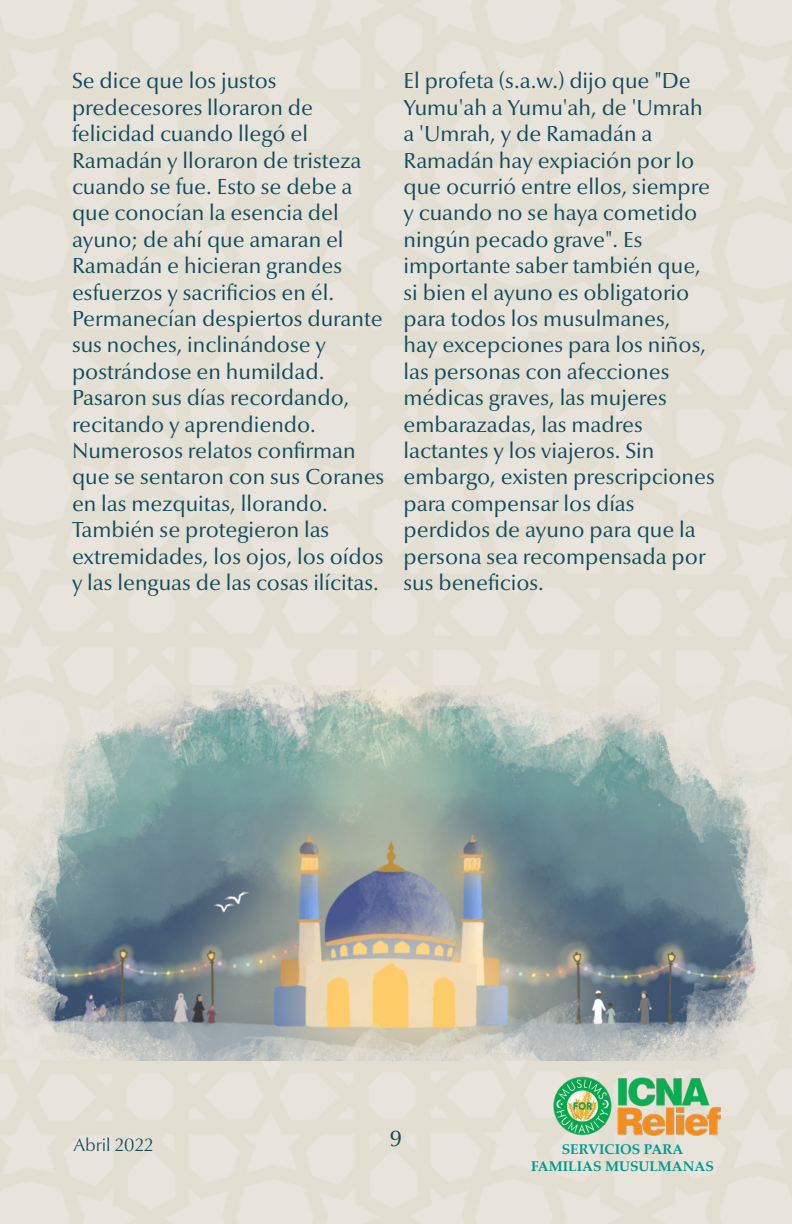
<style>
.page{position:relative;width:792px;height:1224px;background:#fff}
.page>*{position:absolute;margin:0;border:0;box-sizing:border-box;transform-origin:0 0}
.t1{font:22px/26.4px "Optima Nova LT Pro";color:#124b5c}
.t2{font:300 18px "Optima Nova LT Pro";color:#124b5c}
.t3{font:700 14px/16.8px "Palatino Linotype";color:#01998d;text-align:center}
</style>
<div class="page">
<img style="left:550px;top:1071px;width:178px;height:68px">
<img style="left:3px;top:686px;width:786px;height:374px">
<p class="t1" style="left:72px;top:68px;width:314px">Se dice que los justos predecesores lloraron de felicidad cuando llegó el<br>Ramadán y lloraron de tristeza cuando se fue. Esto se debe a que conocían la esencia del ayuno; de ahí que amaran el<br>Ramadán e hicieran grandes esfuerzos y sacrificios en él.<br>Permanecían despiertos durante sus noches, inclinándose y postrándose en humildad.<br>Pasaron sus días recordando, recitando y aprendiendo.<br>Numerosos relatos confirman que se sentaron con sus Coranes en las mezquitas, llorando.<br>También se protegieron las extremidades, los ojos, los oídos y las lenguas de las cosas ilícitas.</p>
<p class="t1" style="left:404px;top:68px;width:313px">El profeta (s.a.w.) dijo que "De<br>Yumu'ah a Yumu'ah, de 'Umrah a 'Umrah, y de Ramadán a<br>Ramadán hay expiación por lo que ocurrió entre ellos, siempre y cuando no se haya cometido ningún pecado grave". Es importante saber también que, si bien el ayuno es obligatorio para todos los musulmanes,<br>hay excepciones para los niños, las personas con afecciones médicas graves, las mujeres embarazadas, las madres lactantes y los viajeros. Sin embargo, existen prescripciones para compensar los días perdidos de ayuno para que la persona sea recompensada por sus beneficios.</p>
<p class="t2" style="left:73px;top:1133px;width:82px">Abril 2022</p>
<p class="t1" style="left:390px;top:1126px;width:14px">9</p>
<p class="t3" style="left:531px;top:1141px;width:184px">SERVICIOS PARA<br>FAMILIAS MUSULMANAS</p>
</div>
